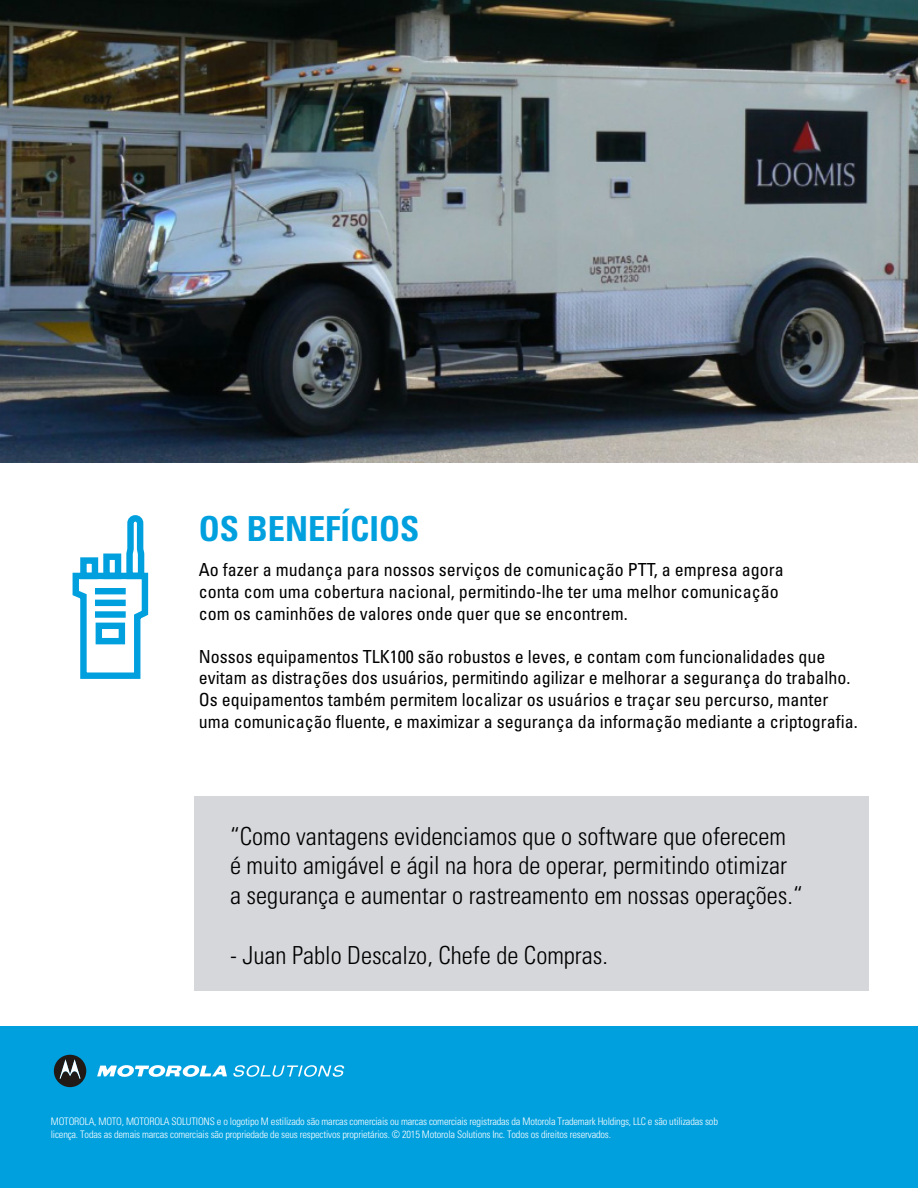
<style>
.page{position:relative;width:918px;height:1188px;background:#fff}
.page>*{position:absolute;margin:0;border:0;box-sizing:border-box;transform-origin:0 0}
.t1{font:700 condensed 34.5px "Univers";color:#00a0df}
.t2{font:300 condensed 24.9px/29.8px "Univers";color:#000}
.t3{font:condensed 18px/21.6px "Univers";color:#000}
.t4{font:300 condensed 10.35px/12.5px "Univers";letter-spacing:-.02em;color:#fff}
</style>
<div class="page">
<div style="left:194px;top:796px;width:675px;height:195px;background:#d6d7db"></div>
<div style="left:0;top:1027px;width:918px;height:161px;background:#00a0df"></div>
<img style="left:0;top:0;width:918px;height:463px">
<svg style="left:72px;top:515px;width:77px;height:164px"></svg>
<svg style="left:97px;top:1065px;width:130px;height:12px"></svg>
<svg style="left:233px;top:1065px;width:111px;height:12px"></svg>
<svg style="left:54px;top:1055px;width:32px;height:32px"></svg>
<h1 class="t1" style="left:199px;top:508px;width:222px">OS BENEFÍCIOS</h1>
<p class="t3" style="left:199px;top:559px;width:587px">Ao fazer a mudança para nossos serviços de comunicação PTT, a empresa agora conta com uma cobertura nacional, permitindo-lhe ter uma melhor comunicação com os caminhões de valores onde quer que se encontrem.</p>
<p class="t3" style="left:199px;top:645px;width:660px">Nossos equipamentos TLK100 são robustos e leves, e contam com funcionalidades que evitam as distrações dos usuários, permitindo agilizar e melhorar a segurança do trabalho.<br>Os equipamentos também permitem localizar os usuários e traçar seu percurso, manter uma comunicação fluente, e maximizar a segurança da informação mediante a criptografia.</p>
<h2 class="t2" style="left:230px;top:821px;width:574px">“Como vantagens evidenciamos que o software que oferecem é muito amigável e ágil na hora de operar, permitindo otimizar a segurança e aumentar o rastreamento em nossas operações.“</h2>
<h2 class="t2" style="left:230px;top:940px;width:380px">- Juan Pablo Descalzo, Chefe de Compras.</h2>
<p class="t4" style="left:51px;top:1115px;width:669px">MOTOROLA, MOTO, MOTOROLA SOLUTIONS e o logotipo M estilizado são marcas comerciais ou marcas comerciais registradas da Motorola Trademark Holdings, LLC e são utilizadas sob licença. Todas as demais marcas comerciais são propriedade de seus respectivos proprietários. © 2015 Motorola Solutions Inc. Todos os direitos reservados.</p>
</div>
